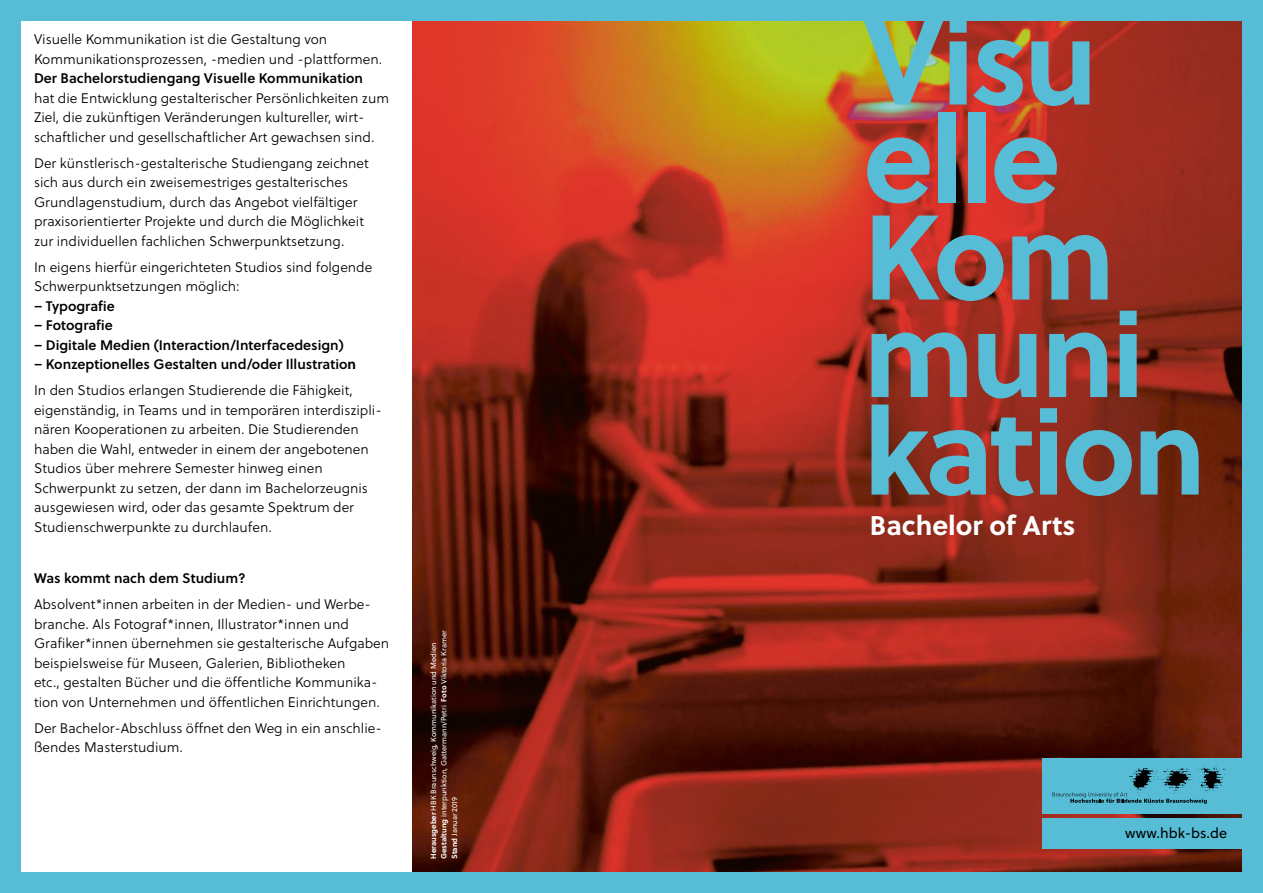
<style>
.page{position:relative;width:1263px;height:893px;background:#57bcd5}
.page>*{position:absolute;margin:0;border:0;box-sizing:border-box;transform-origin:0 0}
.H_1{font:700 120px/97.5px "Soleil";letter-spacing:-.03em;color:#57bcd5}
.H_2{font:700 27px "Soleil";color:#fff}
.Infos_Light{font:14.25px "Soleil";color:#000}
.fließtext{font:300 13.8px/19.5px "Soleil";color:#000}
.fließtext-2{font:13.8px "Soleil Sb";color:#000}
.fließtext-3{font:7.5px/10.5px "Soleil";color:#fff}
.s1{font-family:"Soleil Sb";font-weight:400}
.s2{font-family:"Soleil";font-weight:700}
.s3{font-weight:700}
</style>
<div class="page">
<div style="left:21px;top:21px;width:1221px;height:851px;background:#fff"></div>
<img style="left:412px;top:21px;width:830px;height:851px">
<div style="left:1043px;top:758px;width:220px;height:56px;background:#57bcd5"></div>
<div style="left:1043px;top:818px;width:220px;height:30px;background:#57bcd5"></div>
<svg style="left:1052px;top:766px;width:175px;height:38px"></svg>
<p class="fließtext" style="left:34px;top:30px;width:357px">Visuelle Kommunikation ist die Gestaltung von Kommunikationsprozessen, -medien und -plattformen.<br><span class="s1">Der Bachelorstudiengang Visuelle Kommunikation<br></span>hat die Entwicklung gestalterischer Persönlichkeiten zum Ziel, die zukünftigen Veränderungen kultureller, wirt&shy;schaftlicher und gesellschaftlicher Art gewachsen sind.</p>
<p class="fließtext" style="left:34px;top:153px;width:336px">Der künstlerisch-gestalterische Studiengang zeichnet sich aus durch ein zweisemestriges gestalterisches Grundlagenstudium, durch das Angebot vielfältiger praxisorientierter Projekte und durch die Möglichkeit zur individuellen fachlichen Schwerpunktsetzung.</p>
<p class="fließtext" style="left:34px;top:257px;width:340px">In eigens hierfür eingerichteten Studios sind folgende<br>Schwerpunktsetzungen möglich:</p>
<p class="fließtext-2" style="left:34px;top:295px;width:82px">– Typografie</p>
<p class="fließtext-2" style="left:34px;top:315px;width:80px">– Fotografie</p>
<p class="fließtext-2" style="left:34px;top:334px;width:311px">– Digitale Medien (Interaction/Interfacedesign)</p>
<p class="fließtext-2" style="left:34px;top:354px;width:324px">– Konzeptionelles Gestalten und/oder Illustratio<span class="s2">n</span></p>
<p class="fließtext" style="left:34px;top:380px;width:349px">In den Studios erlangen Studierende die Fähigkeit, eigenständig, in Teams und in temporären interdiszipli&shy;nären Kooperationen zu arbeiten. Die Studierenden haben die Wahl, entweder in einem der angebotenen Studios über mehrere Semester hinweg einen Schwerpunkt zu setzen, der dann im Bachelorzeugnis ausgewiesen wird, oder das gesamte Spektrum der Studienschwerpunkte zu durchlaufen.</p>
<p class="fließtext-2" style="left:34px;top:568px;width:213px">Was kommt nach dem Studium?</p>
<p class="fließtext" style="left:34px;top:594px;width:357px">Absolvent*innen arbeiten in der Medien- und Werbe&shy;branche. Als Fotograf*innen, Illustrator*innen und Grafiker*innen übernehmen sie gestalterische Aufgaben beispielsweise für Museen, Galerien, Bibliotheken<br>etc., gestalten Bücher und die öffentliche Kommunika&shy;tion von Unternehmen und öffentlichen Einrichtungen.</p>
<p class="fließtext" style="left:34px;top:718px;width:349px">Der Bachelor-Abschluss öffnet den Weg in ein anschlie&shy;ßendes Masterstudium.</p>
<p class="fließtext-3" style="left:438px;top:859px;width:230px;rotate:-90deg"><span class="s3">Gestaltung</span> interpunktion, Gattermann/Petri <span class="s3">Foto</span> Viktoria Kramer<br><span class="s3">Stand</span> Januar 2019</p>
<p class="fließtext-3" style="left:428px;top:859px;width:218px;rotate:-90deg"><span class="s3">Herausgeber</span> HBK Braunschweig, Kommunikation und Medien</p>
<p class="H_1" style="left:863px;top:7px;width:345px">Visu elle<br>Kom muni kation</p>
<p class="H_2" style="left:870px;top:504px;width:207px">Bachelor of Arts</p>
<p class="Infos_Light" style="left:1125px;top:823px;width:104px">www.hbk-bs.de</p>
</div>
